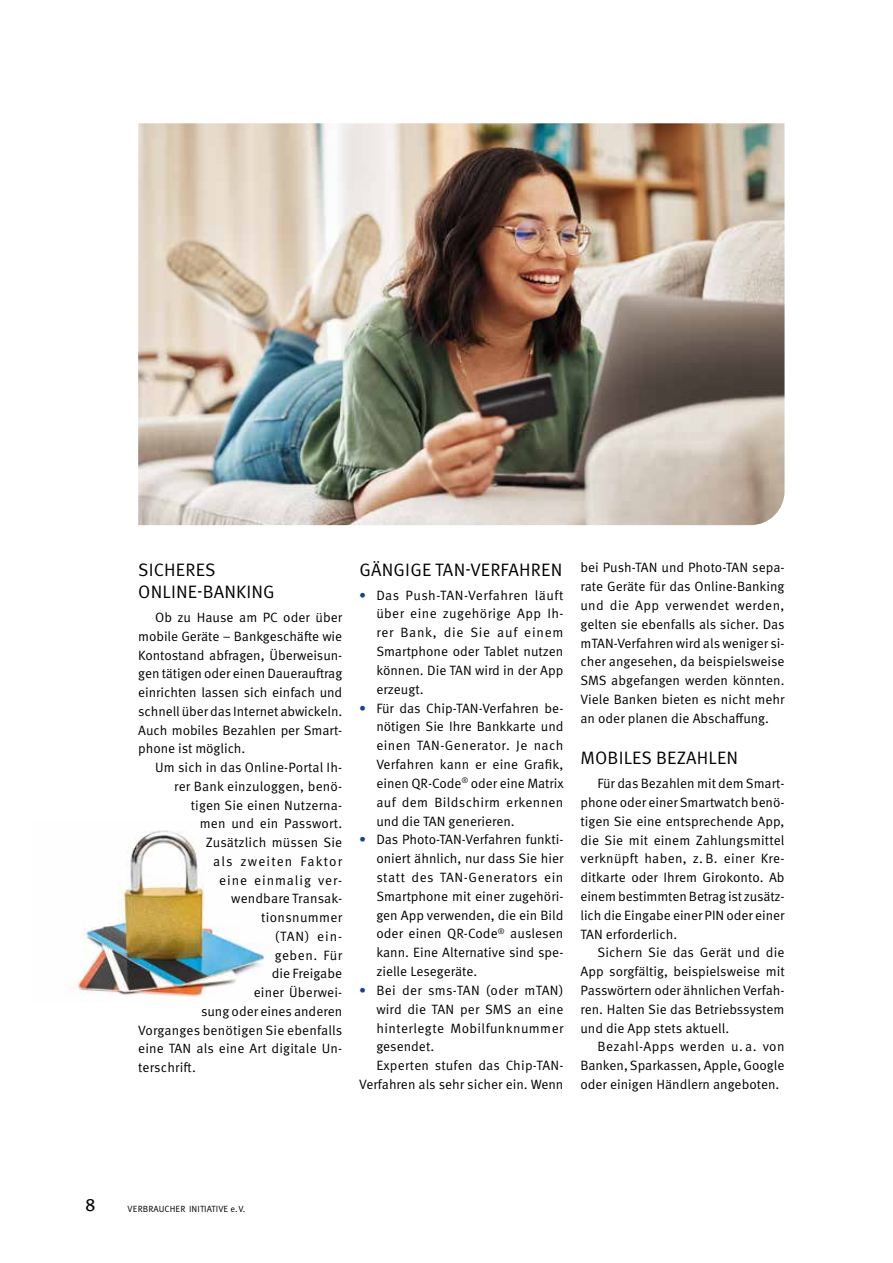
<style>
.page{position:relative;width:893px;height:1263px;background:#fff}
.page>*{position:absolute;margin:0;border:0;box-sizing:border-box;transform-origin:0 0}
.t1{font:18px/22.5px "Meta Pro Norm";letter-spacing:.01em;color:#000}
.t2{font:18px "Meta Pro";color:#000}
.t3{font:13.5px/18.8px "Meta Pro Norm";color:#000;text-align:justify}
.t4{font:13.5px "Meta Pro Norm";letter-spacing:.025em;color:#000}
.t5{font:13.5px "Meta Pro Norm";letter-spacing:.03em;color:#000}
.t6{font:13.5px "Meta Pro Norm";letter-spacing:.085em;color:#000}
.t7{font:13.5px "Meta Pro Norm";letter-spacing:.065em;color:#000}
.t8{font:13.5px "Meta Pro Norm";letter-spacing:.035em;color:#000}
.t9{font:9px "Meta Pro Norm";letter-spacing:.01em;color:#000}
.s1{color:#164194}
</style>
<div class="page">
<img style="left:138px;top:123px;width:646px;height:402px">
<img style="left:72px;top:830px;width:194px;height:167px">
<h1 class="t1" style="left:138px;top:557px;width:138px">SICHERES<br>ONLINE-BANKING</h1>
<p class="t3" style="left:138px;top:607px;width:206px;text-indent:17px">Ob zu Hause am PC oder über mobile Geräte – Bankgeschäfte wie Kontostand abfragen, Überweisun&shy;gen tätigen oder einen Dauerauftrag einrichten lassen sich einfach und schnell über das Internet abwickeln.<br>Auch mobiles Bezahlen per Smart&shy;phone ist möglich.</p>
<p class="t3" style="left:155px;top:757px;width:189px">Um sich in das Online-Portal Ih-</p>
<p class="t3" style="left:174px;top:776px;width:170px">rer Bank einzuloggen, benö-</p>
<p class="t3" style="left:191px;top:795px;width:153px">tigen Sie einen Nutzerna-</p>
<p class="t3" style="left:200px;top:813px;width:144px">men und ein Passwort.</p>
<p class="t3" style="left:206px;top:832px;width:138px">Zusätzlich müssen Sie</p>
<p class="t6" style="left:213px;top:851px;width:130px">als zweiten Faktor</p>
<p class="t7" style="left:219px;top:870px;width:124px">eine einmalig ver-</p>
<p class="t3" style="left:231px;top:888px;width:112px">wendbare Transak-</p>
<p class="t4" style="left:261px;top:907px;width:83px">tionsnummer</p>
<p class="t3" style="left:275px;top:926px;width:69px">(TAN) ein-</p>
<p class="t8" style="left:275px;top:945px;width:69px">geben. Für</p>
<p class="t3" style="left:272px;top:963px;width:72px">die Freigabe</p>
<p class="t3" style="left:254px;top:982px;width:90px">einer Überwei-</p>
<p class="t3" style="left:201px;top:1001px;width:142px">sung oder eines anderen</p>
<p class="t3" style="left:138px;top:1020px;width:206px">Vorganges benötigen Sie ebenfalls</p>
<p class="t3" style="left:138px;top:1038px;width:205px">eine TAN als eine Art digitale Un-</p>
<p class="t3" style="left:138px;top:1057px;width:59px">terschrift.</p>
<h1 class="t1" style="left:359px;top:557px;width:204px">GÄNGIGE TAN-VERFAHREN</h1>
<p class="t3" style="left:376px;top:585px;width:189px;text-indent:-17px"><span class="s1">•</span> Das Push-TAN-Verfahren läuft über eine zugehörige App Ih&shy;rer Bank, die Sie auf einem Smartphone oder Tablet nutzen können. Die TAN wird in der App erzeugt.</p>
<p class="t3" style="left:376px;top:698px;width:189px;text-indent:-17px"><span class="s1">•</span> Für das Chip-TAN-Verfahren be&shy;nötigen Sie Ihre Bankkarte und einen TAN-Generator. Je nach Verfahren kann er eine Grafik, einen QR-Code<sup>®</sup> oder eine Matrix auf dem Bildschirm erkennen und die TAN generieren.</p>
<p class="t3" style="left:376px;top:829px;width:189px;text-indent:-17px"><span class="s1">•</span> Das Photo-TAN-Verfahren funkti&shy;oniert ähnlich, nur dass Sie hier statt des TAN-Generators ein Smartphone mit einer zugehöri&shy;gen App verwenden, die ein Bild oder einen QR-Code<sup>®</sup> auslesen kann. Eine Alternative sind spe&shy;zielle Lesegeräte.</p>
<p class="t4" style="left:359px;top:980px;width:206px"><span class="s1">•</span> Bei der sms-TAN (oder mTAN)</p>
<p class="t3" style="left:376px;top:999px;width:189px">wird die TAN per SMS an eine</p>
<p class="t5" style="left:376px;top:1018px;width:189px">hinterlegte Mobilfunknummer</p>
<p class="t3" style="left:376px;top:1036px;width:59px">gesendet.</p>
<p class="t3" style="left:376px;top:1055px;width:189px">Experten stufen das Chip-TAN-</p>
<p class="t3" style="left:359px;top:1074px;width:206px">Verfahren als sehr sicher ein. Wenn</p>
<p class="t3" style="left:580px;top:557px;width:206px">bei Push-TAN und Photo-TAN sepa&shy;rate Geräte für das Online-Banking und die App verwendet werden, gelten sie ebenfalls als sicher. Das mTAN-Verfahren wird als weniger si&shy;cher angesehen, da beispielsweise SMS abgefangen werden könnten.<br>Viele Banken bieten es nicht mehr an oder planen die Abschaffung.</p>
<h1 class="t1" style="left:580px;top:745px;width:159px">MOBILES BEZAHLEN</h1>
<p class="t3" style="left:580px;top:773px;width:206px;text-indent:17px">Für das Bezahlen mit dem Smart&shy;phone oder einer Smartwatch benö&shy;tigen Sie eine entsprechende App, die Sie mit einem Zahlungsmittel verknüpft haben, z. B. einer Kre&shy;ditkarte oder Ihrem Girokonto. Ab einem bestimmten Betrag ist zusätz&shy;lich die Eingabe einer PIN oder einer TAN erforderlich.</p>
<p class="t3" style="left:580px;top:942px;width:206px;text-indent:17px">Sichern Sie das Gerät und die App sorgfältig, beispielsweise mit Passwörtern oder ähnlichen Verfah&shy;ren. Halten Sie das Betriebssystem und die App stets aktuell.</p>
<p class="t3" style="left:580px;top:1036px;width:206px;text-indent:17px">Bezahl-Apps werden u. a. von Banken, Sparkassen, Apple, Google oder einigen Händlern angeboten.</p>
<h1 class="t2" style="left:85px;top:1191px;width:12px">8</h1>
<p class="t9" style="left:128px;top:1202px;width:119px">VERBRAUCHER INITIATIVE e.V.</p>
</div>
